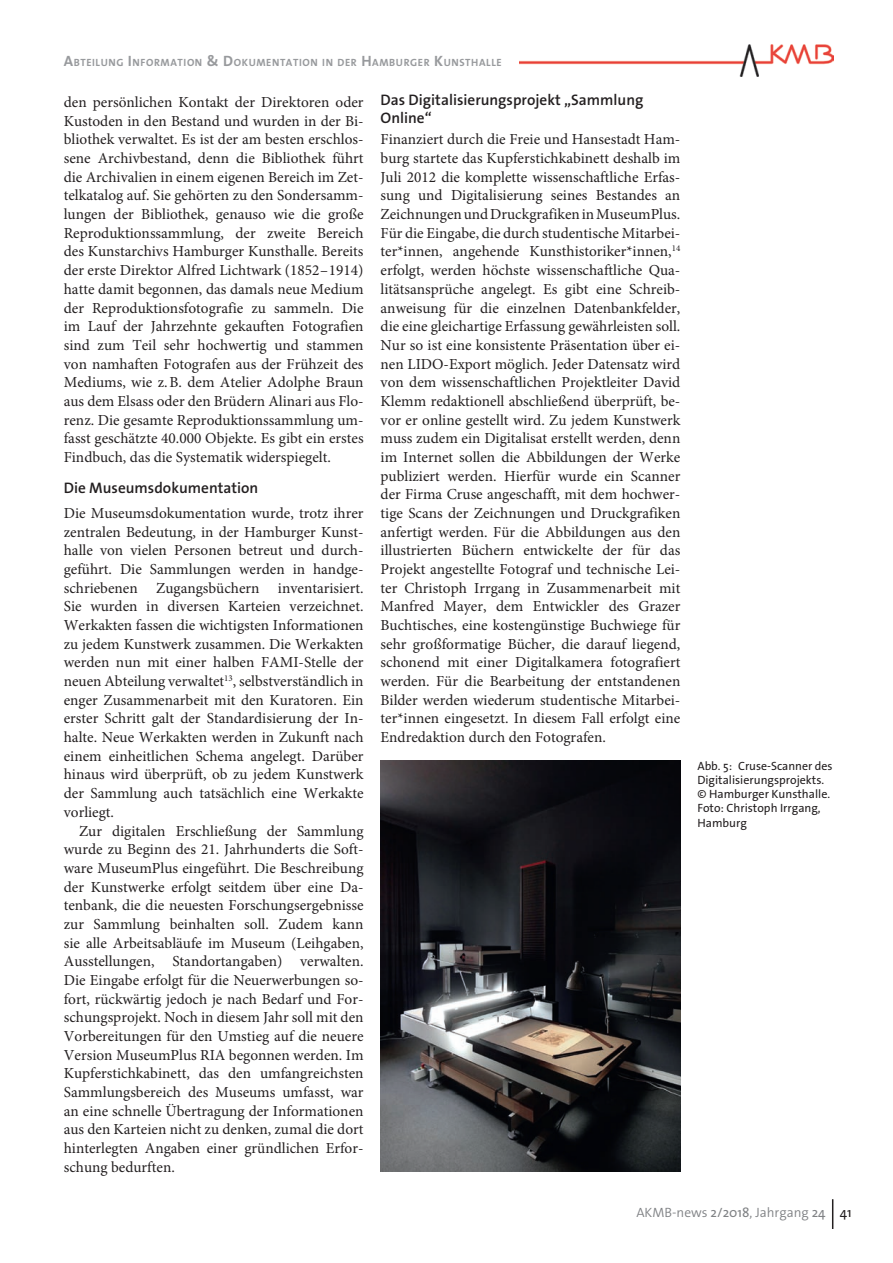
<style>
.page{position:relative;width:893px;height:1263px;background:#fff}
.page>*{position:absolute;margin:0;border:0;box-sizing:border-box;transform-origin:0 0}
.t1{font:15.3px/18.8px "Minion Pro";color:#231f20;text-align:justify}
.t2{font:600 15.3px/18.8px "The Sans B6";color:#231f20}
.t3{font:300 13.5px "The Sans B4";color:#808285}
.t4{font:12px/14.2px "The Sans B5 Plain";color:#231f20}
.t5{font:700 10.5px "The Sans B7";letter-spacing:.055em;color:#989a9d}
.s1{font-size:15px}
.s2{font-family:"The Mix"}
.s3{font-family:"The Mix";font-weight:400}
.s4{font-family:"The Mix";font-weight:400;color:#231f20}
</style>
<div class="page">
<img style="left:519px;top:44px;width:314px;height:33px">
<hr style="left:832px;top:1199px;width:1px;height:30px;background:#231f20">
<img style="left:381px;top:761px;width:299px;height:411px">
<p class="t5" style="left:64px;top:57px;width:439px"><span class="s1">A</span>BTEILUNG <span class="s1">I</span> NFORMATION <span class="s1">&amp; D</span>OKUMENTATION IN DER <span class="s1">H</span>AMBURG ER <span class="s1">K</span>UNSTHALLE</p>
<p class="t1" style="left:64px;top:93px;width:301px">den persönlichen Kontakt der Direktoren oder Kustoden in den Bestand und wurden in der Bi&shy;bliothek verwaltet. Es ist der am besten erschlos&shy;sene Archivbestand, denn die Bibliothek führt die Archivalien in einem eigenen Bereich im Zet&shy;telkatalog auf. Sie gehörten zu den Sondersamm&shy;lungen der Bibliothek, genauso wie die große Reproduktionssammlung, der zweite Bereich des Kunstarchivs Hamburger Kunsthalle. Bereits der erste Direktor Alfred Lichtwark (1852–1914) hatte damit begonnen, das damals neue Medium der Reproduktionsfotografie zu sammeln. Die im Lauf der Jahrzehnte gekauften Fotografien sind zum Teil sehr hochwertig und stammen von namhaften Fotografen aus der Frühzeit des Mediums, wie z.B. dem Atelier Adolphe Braun aus dem Elsass oder den Brüdern Alinari aus Flo&shy;renz. Die gesamte Reproduktionssammlung um&shy;fasst geschätzte 40.000 Objekte. Es gibt ein erstes Findbuch, das die Systematik widerspiegelt.</p>
<p class="t2" style="left:64px;top:479px;width:196px">Die Museumsdokumentation</p>
<p class="t1" style="left:64px;top:504px;width:301px">Die Museumsdokumentation wurde, trotz ihrer zentralen Bedeutung, in der Hamburger Kunst&shy;halle von vielen Personen betreut und durch&shy;geführt. Die Sammlungen werden in handge&shy;schriebenen Zugangsbüchern inventarisiert.<br>Sie wurden in diversen Karteien verzeichnet.<br>Werkakten fassen die wichtigsten Informationen zu jedem Kunstwerk zusammen. Die Werkakten werden nun mit einer halben FAMI-Stelle der neuen Abteilung verwaltet<sup>13</sup>, selbstverständlich in enger Zusammenarbeit mit den Kuratoren. Ein erster Schritt galt der Standardisierung der In&shy;halte. Neue Werkakten werden in Zukunft nach einem einheitlichen Schema angelegt. Darüber hinaus wird überprüft, ob zu jedem Kunstwerk der Sammlung auch tatsächlich eine Werkakte vorliegt.</p>
<p class="t1" style="left:64px;top:821px;width:301px;text-indent:15px">Zur digitalen Erschließung der Sammlung wurde zu Beginn des 21. Jahrhunderts die Soft&shy;ware MuseumPlus eingeführt. Die Beschreibung der Kunstwerke erfolgt seitdem über eine Da&shy;tenbank, die die neuesten Forschungsergebnisse zur Sammlung beinhalten soll. Zudem kann sie alle Arbeitsabläufe im Museum (Leihgaben, Ausstellungen, Standortangaben) verwalten.<br>Die Eingabe erfolgt für die Neuerwerbungen so&shy;fort, rückwärtig jedoch je nach Bedarf und For&shy;schungsprojekt. Noch in diesem Jahr soll mit den Vorbereitungen für den Umstieg auf die neuere Version MuseumPlus RIA begonnen werden. Im Kupferstichkabinett, das den umfangreichsten Sammlungsbereich des Museums umfasst, war an eine schnelle Übertragung der Informationen aus den Karteien nicht zu denken, zumal die dort hinterlegten Angaben einer gründlichen Erfor&shy;schung bedurften.</p>
<p class="t2" style="left:381px;top:91px;width:264px">Das Digitalisierungsprojekt „Sammlung<br>Online“</p>
<p class="t1" style="left:381px;top:130px;width:301px">Finanziert durch die Freie und Hansestadt Ham&shy;burg startete das Kupferstichkabinett deshalb im Juli 2012 die komplette wissenschaftliche Erfas&shy;sung und Digitalisierung seines Bestandes an Zeichnungen und Druckgrafiken in MuseumPlus.<br>Für die Eingabe, die durch studentische Mitarbei&shy;ter*innen, angehende Kunsthistoriker*innen,<sup>14 </sup>erfolgt, werden höchste wissenschaftliche Qua&shy;litätsansprüche angelegt. Es gibt eine Schreib&shy;anweisung für die einzelnen Datenbankfelder, die eine gleichartige Erfassung gewährleisten soll.<br>Nur so ist eine konsistente Präsentation über ei&shy;nen LIDO-Export möglich. Jeder Datensatz wird von dem wissenschaftlichen Projektleiter David Klemm redaktionell abschließend überprüft, be&shy;vor er online gestellt wird. Zu jedem Kunstwerk muss zudem ein Digitalisat erstellt werden, denn im Internet sollen die Abbildungen der Werke publiziert werden. Hierfür wurde ein Scanner der Firma Cruse angeschafft, mit dem hochwer&shy;tige Scans der Zeichnungen und Druckgrafiken anfertigt werden. Für die Abbildungen aus den illustrierten Büchern entwickelte der für das Projekt angestellte Fotograf und technische Lei&shy;ter Christoph Irrgang in Zusammenarbeit mit Manfred Mayer, dem Entwickler des Grazer Buchtisches, eine kostengünstige Buchwiege für sehr großformatige Bücher, die darauf liegend, schonend mit einer Digitalkamera fotografiert werden. Für die Bearbeitung der entstandenen Bilder werden wiederum studentische Mitarbei&shy;ter*innen eingesetzt. In diesem Fall erfolgt eine Endredaktion durch den Fotografen.</p>
<p class="t4" style="left:697px;top:759px;width:137px">Abb. <span class="s2">5</span>: Cruse-Scanner des<br>Digitalisierungsprojekts. © Hamburger Kunsthalle.<br>Foto: Christoph Irrgang,<br>Hamburg</p>
<p class="t3" style="left:636px;top:1205px;width:217px">AKMB-news <span class="s3">2/2018</span>, Jahrgang <span class="s3">24</span> <span class="s4">41</span></p>
</div>
